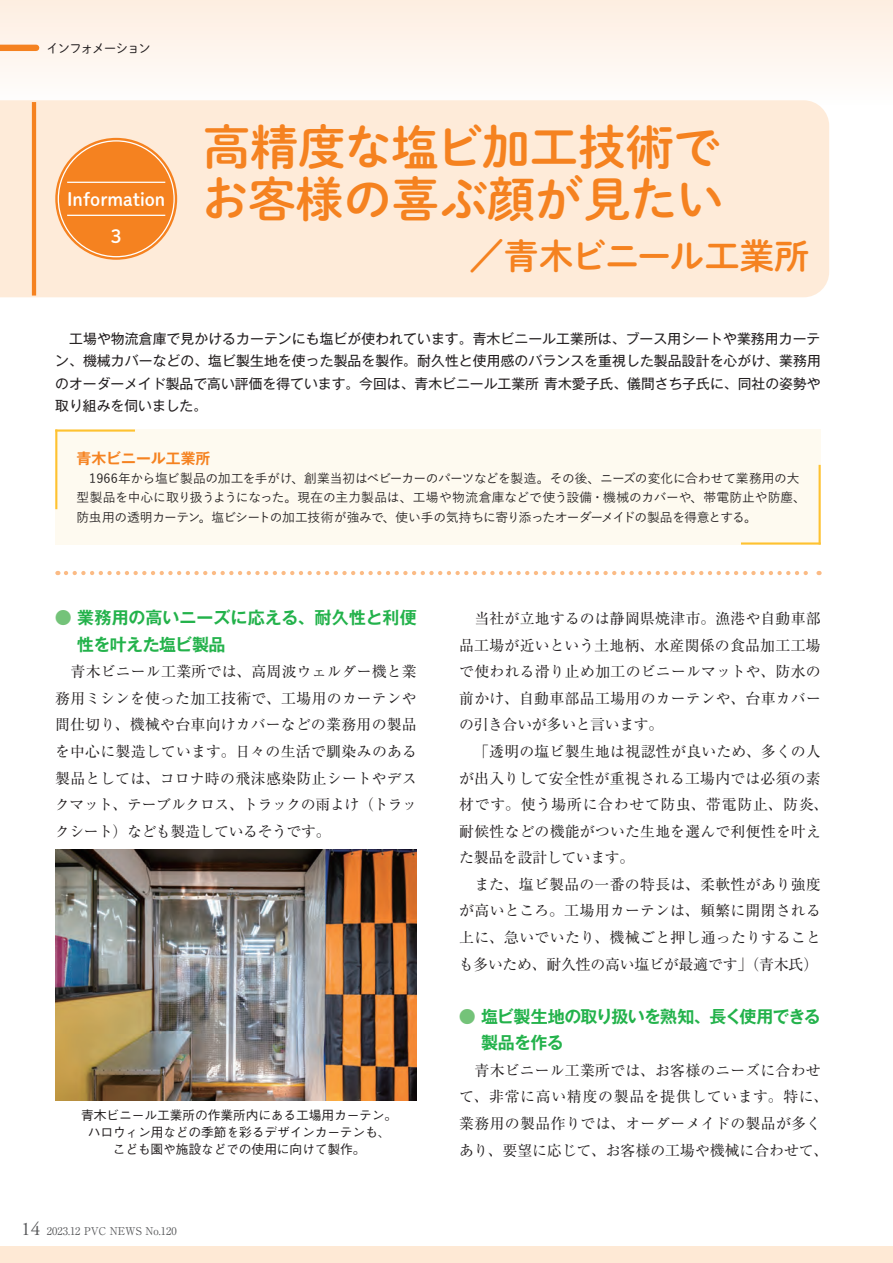
<style>
.page{position:relative;width:893px;height:1263px;background:#fff}
.page>*{position:absolute;margin:0;border:0;box-sizing:border-box;transform-origin:0 0}
.インフォ-タイトル{font:47.85px/52.1px "Shuei M Go Std B";color:#f58220}
.インフォ-タイトル-2{font:34.8px "Shuei M Go Std B";letter-spacing:-.02em;color:#f58220}
.リード{font:18.15px "Shuei M Go Std B";color:#fff}
.本文タイトル{font:700 16.95px/26.5px "Gothic MB101 Pr 6 De";letter-spacing:-.025em;color:#23b24b}
.本文タイトル-2{font:700 16.95px/26.5px "Gothic MB101 Pr 6 De";letter-spacing:-.045em;color:#23b24b}
.本文{font:14.85px/26.5px "Ryumin Pr 6";letter-spacing:.01em;color:#231f20;text-align:justify}
.キャプション{font:700 14.85px "Gothic MB101 Pr 6 De";color:#f58220}
.リードゴシック{font:13.8px/22.4px "Gothic MB101 Pro";color:#231f20;text-align:justify}
.キャプション-2{font:500 12.75px/19.2px "Yu Go";letter-spacing:-.03em;color:#231f20}
.キャプション-3{font:500 12.75px "Gothic BBB Pr 6";letter-spacing:-.01em;color:#231f20}
.t1{font:12.75px "Shuei M Go Std L";letter-spacing:-.1em;color:#231f20}
.t2{font:10.65px "Ryumin Pro";color:#57585a}
.s1{color:#74c379}
.s2{font-family:"Adobe Garamond Pro";font-size:19.2px}
</style>
<div class="page">
<div style="left:0;top:0;width:893px;height:105px;background:linear-gradient(to right,#fef5ed,#fef5ee)"></div>
<div style="left:0;top:1246px;width:893px;height:17px;background:#fee9d5"></div>
<div style="left:0;top:45px;width:36px;height:6px;background:#f58220"></div>
<div style="left:0;top:100px;width:829px;height:197px;background:#feebd9"></div>
<hr style="left:32px;top:102px;width:4px;height:194px;background:#f58220">
<div style="left:55px;top:138px;width:122px;height:122px;background:#f58220;border-radius:50%"></div>
<hr style="left:67px;top:182px;width:98px;height:1px;background:#fff">
<hr style="left:67px;top:215px;width:98px;height:1px;background:#fff">
<div style="left:55px;top:429px;width:766px;height:116px;background:#fefaf0"></div>
<hr style="left:819px;top:465px;width:2px;height:80px;background:#fec231">
<hr style="left:741px;top:542px;width:80px;height:3px;background:#fec231">
<hr style="left:55px;top:429px;width:2px;height:80px;background:#fec231">
<hr style="left:55px;top:429px;width:80px;height:3px;background:#fec231">
<svg style="left:66px;top:571px;width:754px;height:4px"></svg>
<img style="left:55px;top:849px;width:362px;height:251px">
<p class="t1" style="left:46px;top:39px;width:106px">インフォメーション</p>
<p class="リード" style="left:67px;top:185px;width:100px">Information</p>
<p class="リード" style="left:111px;top:223px;width:12px">3</p>
<p class="インフォ-タイトル" style="left:201px;top:120px;width:524px">高精度な塩ビ加工技術でお客様の喜ぶ顔が見たい</p>
<p class="インフォ-タイトル-2" style="left:469px;top:230px;width:342px">／青木ビニール工業所</p>
<p class="リードゴシック" style="left:55px;top:325px;width:767px">　工場や物流倉庫で見かけるカーテンにも塩ビが使われています。青木ビニール工業所は、ブース用シートや業務用カーテン、機械カバーなどの、塩ビ製生地を使った製品を製作。耐久性と使用感のバランスを重視した製品設計を心がけ、業務用のオーダーメイド製品で高い評価を得ています。今回は、青木ビニール工業所 青木愛子氏、儀間さち子氏に、同社の姿勢や取り組みを伺いました。</p>
<p class="キャプション" style="left:77px;top:446px;width:135px">青木ビニール工業所</p>
<p class="キャプション-2" style="left:77px;top:467px;width:731px">　1966年から塩ビ製品の加工を手がけ、創業当初はベビーカーのパーツなどを製造。その後、ニーズの変化に合わせて業務用の大型製品を中心に取り扱うようになった。現在の主力製品は、工場や物流倉庫などで使う設備・機械のカバーや、帯電防止や防塵、防虫用の透明カーテン。塩ビシートの加工技術が強みで、使い手の気持ちに寄り添ったオーダーメイドの製品を得意とする。</p>
<p class="本文タイトル" style="left:77px;top:604px;width:341px;text-indent:-22px"><span class="s1">●</span> 業務用の高いニーズに応える、耐久性と利便性を叶えた塩ビ製品</p>
<p class="本文" style="left:55px;top:658px;width:364px">　青木ビニール工業所では、高周波ウェルダー機と業務用ミシンを使った加工技術で、工場用のカーテンや間仕切り、機械や台車向けカバーなどの業務用の製品を中心に製造しています。日々の生活で馴染みのある製品としては、コロナ時の飛沫感染防止シートやデスクマット、テーブルクロス、トラックの雨よけ（トラックシート）なども製造しているそうです。</p>
<p class="キャプション-3" style="left:81px;top:1105px;width:318px">青木ビニール工業所の作業所内にある工場用カーテン。</p>
<p class="キャプション-3" style="left:88px;top:1122px;width:304px">ハロウィン用などの季節を彩るデザインカーテンも、</p>
<p class="キャプション-3" style="left:113px;top:1139px;width:254px">こども園や施設などでの使用に向けて製作。</p>
<p class="t2" style="left:21px;top:1223px;width:157px"><span class="s2">14</span> 2023.12 PVC NEWS No.120</p>
<p class="本文" style="left:459px;top:604px;width:363px">　当社が立地するのは静岡県焼津市。漁港や自動車部品工場が近いという土地柄、水産関係の食品加工工場で使われる滑り止め加工のビニールマットや、防水の前かけ、自動車部品工場用のカーテンや、台車カバーの引き合いが多いと言います。</p>
<p class="本文" style="left:459px;top:737px;width:371px;text-align:left">　「透明の塩ビ製生地は視認性が良いため、多くの人が出入りして安全性が重視される工場内では必須の素材です。使う場所に合わせて防虫、帯電防止、防炎、耐候性などの機能がついた生地を選んで利便性を叶えた製品を設計しています。</p>
<p class="本文" style="left:459px;top:870px;width:364px">　また、塩ビ製品の一番の特長は、柔軟性があり強度が高いところ。工場用カーテンは、頻繁に開閉される上に、急いでいたり、機械ごと押し通ったりすることも多いため、耐久性の高い塩ビが最適です」（青木氏）</p>
<p class="本文タイトル-2" style="left:481px;top:1002px;width:341px;text-indent:-22px"><span class="s1">●</span> 塩ビ製生地の取り扱いを熟知、長く使用できる製品を作る</p>
<p class="本文" style="left:459px;top:1056px;width:371px;text-align:left">　青木ビニール工業所では、お客様のニーズに合わせて、非常に高い精度の製品を提供しています。特に、業務用の製品作りでは、オーダーメイドの製品が多くあり、要望に応じて、お客様の工場や機械に合わせて、</p>
</div>
